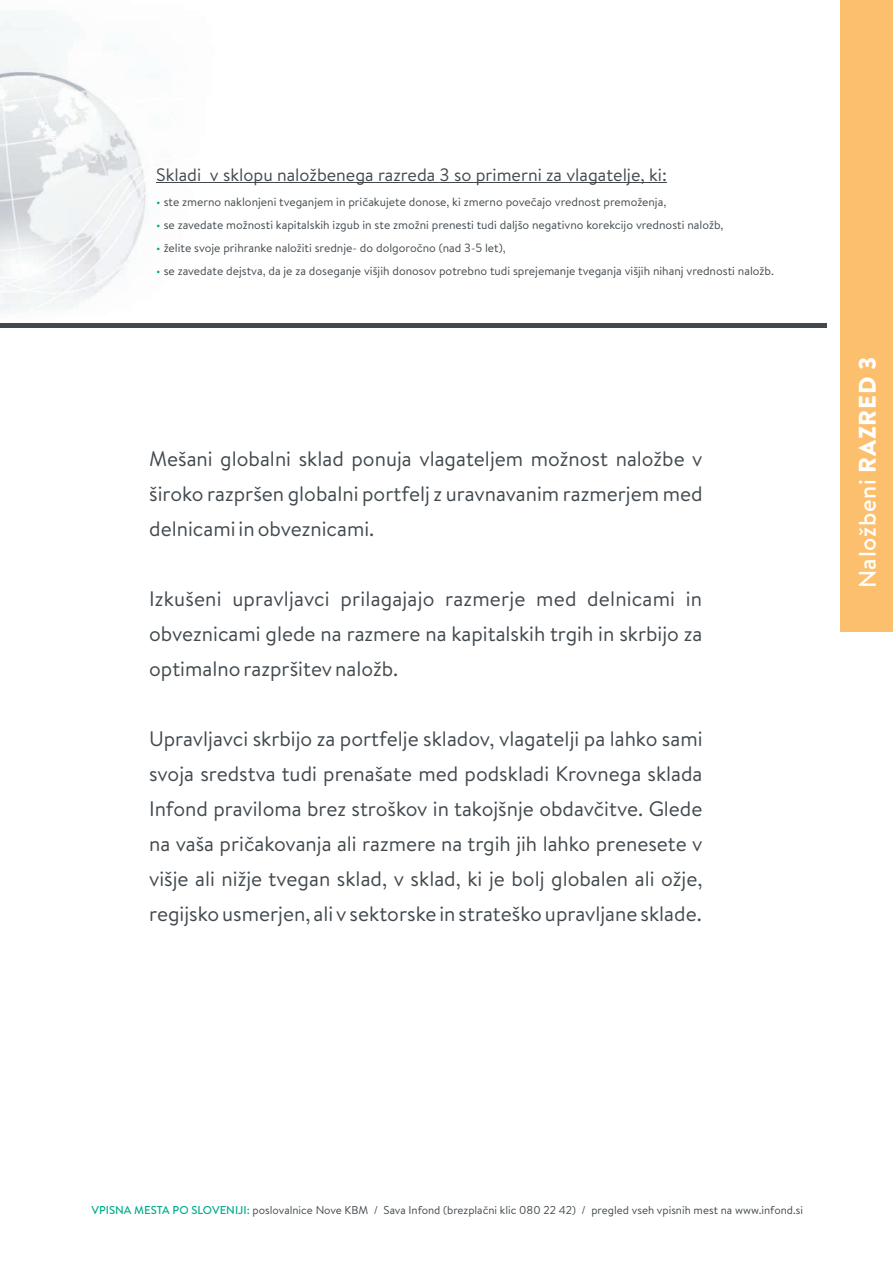
<style>
.page{position:relative;width:893px;height:1263px;background:#fff}
.page>*{position:absolute;margin:0;border:0;box-sizing:border-box;transform-origin:0 0}
.t1{font:500 24px "Brandon Text";letter-spacing:.03em;color:#fff}
.t2{font:21px/35.1px "Brandon Text";color:#41494e;text-align:justify}
.t3{font:18px "Brandon Text";color:#41494e}
.t4{font:12px "Brandon Text";color:#41494e}
.t5{font:11.4px "Brandon Text";color:#41494e}
.s1{color:#00ad8c}
.s2{font-weight:900}
.s3{font-weight:500;color:#00ad8c}
</style>
<div class="page">
<img style="left:0;top:21px;width:146px;height:289px">
<div style="left:840px;top:0;width:53px;height:631px;background:#fbbf6e"></div>
<hr style="left:156px;top:182px;width:511px;height:1px;background:#41494e">
<hr style="left:0;top:323px;width:827px;height:4px;background:#41494e">
<p class="t3" style="left:156px;top:168px;width:512px">Skladi v sklopu naložbenega razreda 3 so primerni za vlagatelje, ki:</p>
<p class="t4" style="left:156px;top:198px;width:511px"><span class="s1">•</span> ste zmerno naklonjeni tveganjem in pričakujete donose, ki zmerno povečajo vrednost premoženja,</p>
<p class="t4" style="left:156px;top:221px;width:569px"><span class="s1">•</span> se zavedate možnosti kapitalskih izgub in ste zmožni prenesti tudi daljšo negativno korekcijo vrednosti naložb,</p>
<p class="t4" style="left:156px;top:244px;width:351px"><span class="s1">•</span> želite svoje prihranke naložiti srednje- do dolgoročno (nad 3-5 let),</p>
<p class="t4" style="left:156px;top:266px;width:619px"><span class="s1">•</span> se zavedate dejstva, da je za doseganje višjih donosov potrebno tudi sprejemanje tveganja višjih nihanj vrednosti naložb.</p>
<p class="t2" style="left:149px;top:444px;width:555px">Mešani globalni sklad ponuja vlagateljem možnost naložbe v široko razpršen globalni portfelj z uravnavanim razmerjem med delnicami in obveznicami.</p>
<p class="t2" style="left:149px;top:584px;width:555px">Izkušeni upravljavci prilagajajo razmerje med delnicami in obveznicami glede na razmere na kapitalskih trgih in skrbijo za optimalno razpršitev naložb.</p>
<p class="t2" style="left:149px;top:724px;width:555px">Upravljavci skrbijo za portfelje skladov, vlagatelji pa lahko sami svoja sredstva tudi prenašate med podskladi Krovnega sklada Infond praviloma brez stroškov in takojšnje obdavčitve. Glede na vaša pričakovanja ali razmere na trgih jih lahko prenesete v višje ali nižje tvegan sklad, v sklad, ki je bolj globalen ali ožje, regijsko usmerjen, ali v sektorske in strateško upravljane sklade.</p>
<p class="t1" style="left:859px;top:588px;width:233px;rotate:-90deg">Naložbeni <span class="s2">RAZRED 3</span></p>
<p class="t5" style="left:91px;top:1206px;width:713px"><span class="s3">VPISNA MESTA PO SLOVENIJI:</span> poslovalnice Nove KBM / Sava Infond (brezplačni klic 080 22 42) / pregled vseh vpisnih mest na www.infond.si</p>
</div>
